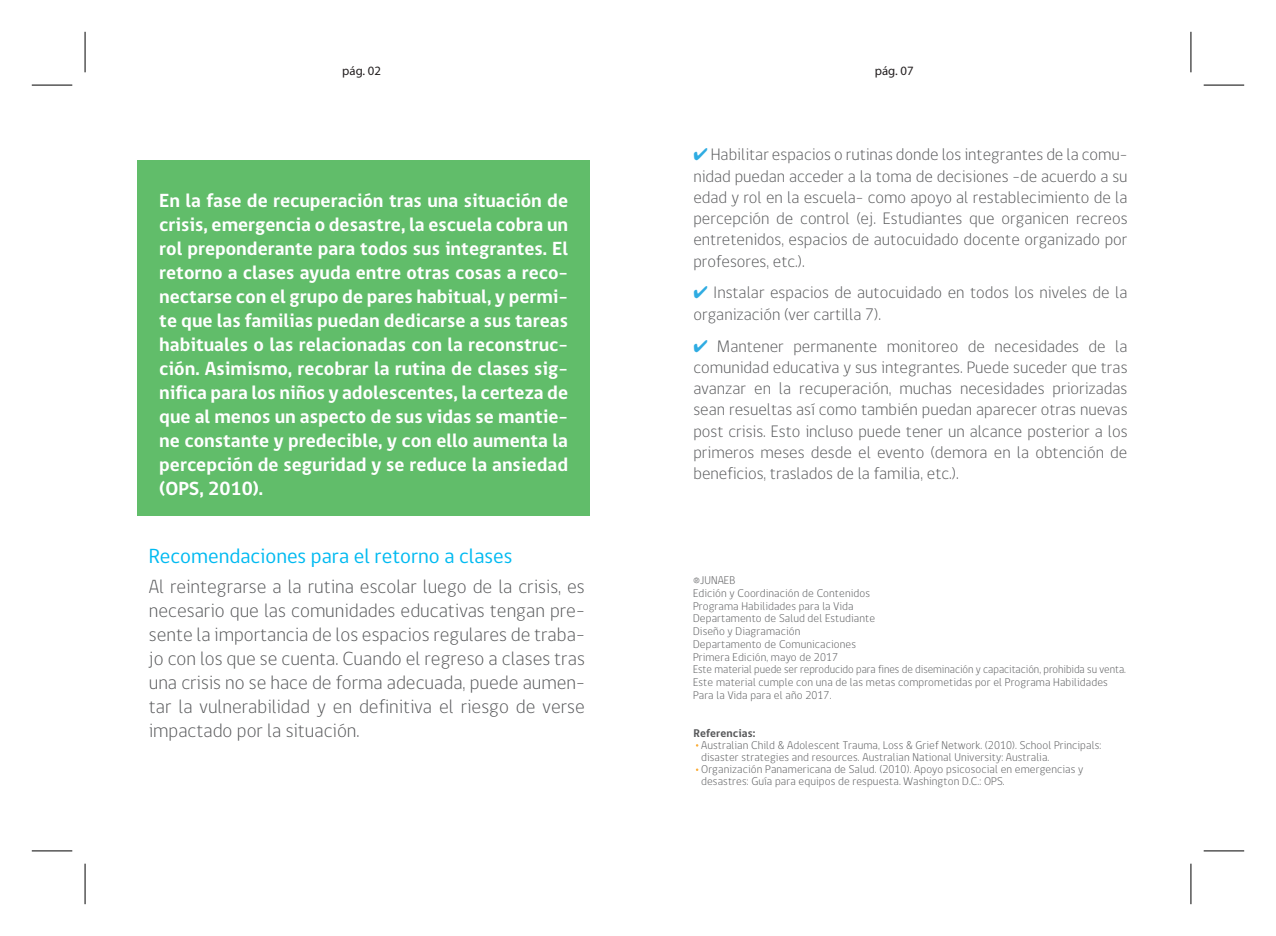
<style>
.page{position:relative;width:1276px;height:936px;background:#fff}
.page>*{position:absolute;margin:0;border:0;box-sizing:border-box;transform-origin:0 0}
.t1{font:21px "gob CL";color:#00baf1}
.t2{font:700 19.5px/24px "gob CL";color:#fff;text-align:justify}
.t3{font:300 19.5px/24px "gob CL";color:#57585a;text-align:justify}
.t4{font:300 16.95px/21.3px "gob CL";color:#57585a;text-align:justify}
.t5{font:12.75px "Myriad Pro";color:#231f20}
.t6{font:300 11.55px/12.8px "gob CL";letter-spacing:.01em;color:#57585a}
.t7{font:700 11.55px "gob CL";letter-spacing:.01em;color:#57585a}
.s1{color:#2face2}
</style>
<div class="page">
<div style="left:137px;top:160px;width:452px;height:355px;background:#61bd6a"></div>
<hr style="left:32px;top:85px;width:40px;height:1px;background:#000">
<hr style="left:1203px;top:85px;width:41px;height:1px;background:#000">
<hr style="left:32px;top:850px;width:40px;height:1px;background:#000">
<hr style="left:1203px;top:850px;width:41px;height:1px;background:#000">
<hr style="left:85px;top:32px;width:1px;height:40px;background:#000">
<hr style="left:85px;top:863px;width:1px;height:41px;background:#000">
<hr style="left:1190px;top:32px;width:1px;height:40px;background:#000">
<hr style="left:1190px;top:863px;width:1px;height:41px;background:#000">
<p class="t5" style="left:342px;top:64px;width:40px">pág. 02</p>
<p class="t5" style="left:875px;top:64px;width:40px">pág. 07</p>
<p class="t2" style="left:159px;top:189px;width:410px">En la fase de recuperación tras una situación de crisis, emergencia o desastre, la escuela cobra un rol preponderante para todos sus integrantes. El retorno a clases ayuda entre otras cosas a reco&shy;nectarse con el grupo de pares habitual, y permi&shy;te que las familias puedan dedicarse a sus tareas habituales o las relacionadas con la reconstruc&shy;ción. Asimismo, recobrar la rutina de clases sig&shy;nifica para los niños y adolescentes, la certeza de que al menos un aspecto de sus vidas se mantie&shy;ne constante y predecible, y con ello aumenta la percepción de seguridad y se reduce la ansiedad (OPS, 2010).</p>
<p class="t1" style="left:149px;top:542px;width:365px">Recomendaciones para el retorno a clases</p>
<p class="t3" style="left:149px;top:575px;width:437px">Al reintegrarse a la rutina escolar luego de la crisis, es necesario que las comunidades educativas tengan pre&shy;sente la importancia de los espacios regulares de traba&shy;jo con los que se cuenta. Cuando el regreso a clases tras una crisis no se hace de forma adecuada, puede aumen&shy;tar la vulnerabilidad y en definitiva el riesgo de verse impactado por la situación.</p>
<p class="t4" style="left:693px;top:144px;width:436px"><span class="s1">✔</span> Habilitar espacios o rutinas donde los integrantes de la comu&shy;nidad puedan acceder a la toma de decisiones -de acuerdo a su edad y rol en la escuela- como apoyo al restablecimiento de la percepción de control (ej. Estudiantes que organicen recreos entretenidos, espacios de autocuidado docente organizado por profesores, etc.).</p>
<p class="t4" style="left:693px;top:282px;width:435px"><span class="s1">✔</span> Instalar espacios de autocuidado en todos los niveles de la organización (ver cartilla 7).</p>
<p class="t4" style="left:693px;top:335px;width:435px"><span class="s1">✔</span> Mantener permanente monitoreo de necesidades de la comunidad educativa y sus integrantes. Puede suceder que tras avanzar en la recuperación, muchas necesidades priorizadas sean resueltas así como también puedan aparecer otras nuevas post crisis. Esto incluso puede tener un alcance posterior a los primeros meses desde el evento (demora en la obtención de beneficios, traslados de la familia, etc.).</p>
<p class="t6" style="left:693px;top:574px;width:434px">®JUNAEB<br>Edición y Coordinación de Contenidos<br>Programa Habilidades para la Vida<br>Departamento de Salud del Estudiante<br>Diseño y Diagramación<br>Departamento de Comunicaciones<br>Primera Edición, mayo de 2017<br>Este material puede ser reproducido para fines de diseminación y capacitación, prohibida su venta.<br>Este material cumple con una de las metas comprometidas por el Programa Habilidades Para la Vida para el año 2017.</p>
<p class="t7" style="left:693px;top:725px;width:63px">Referencias:</p>
<p class="t6" style="left:701px;top:739px;width:401px;line-height:11.9px">Australian Child &amp; Adolescent Trauma, Loss &amp; Grief Network. (2010). School Principals: disaster strategies and resources. Australian National University: Australia.<br>Organización Panamericana de Salud. (2010). Apoyo psicosocial en emergencias y desastres: Guía para equipos de respuesta. Washington D.C.: OPS.</p>
</div>
